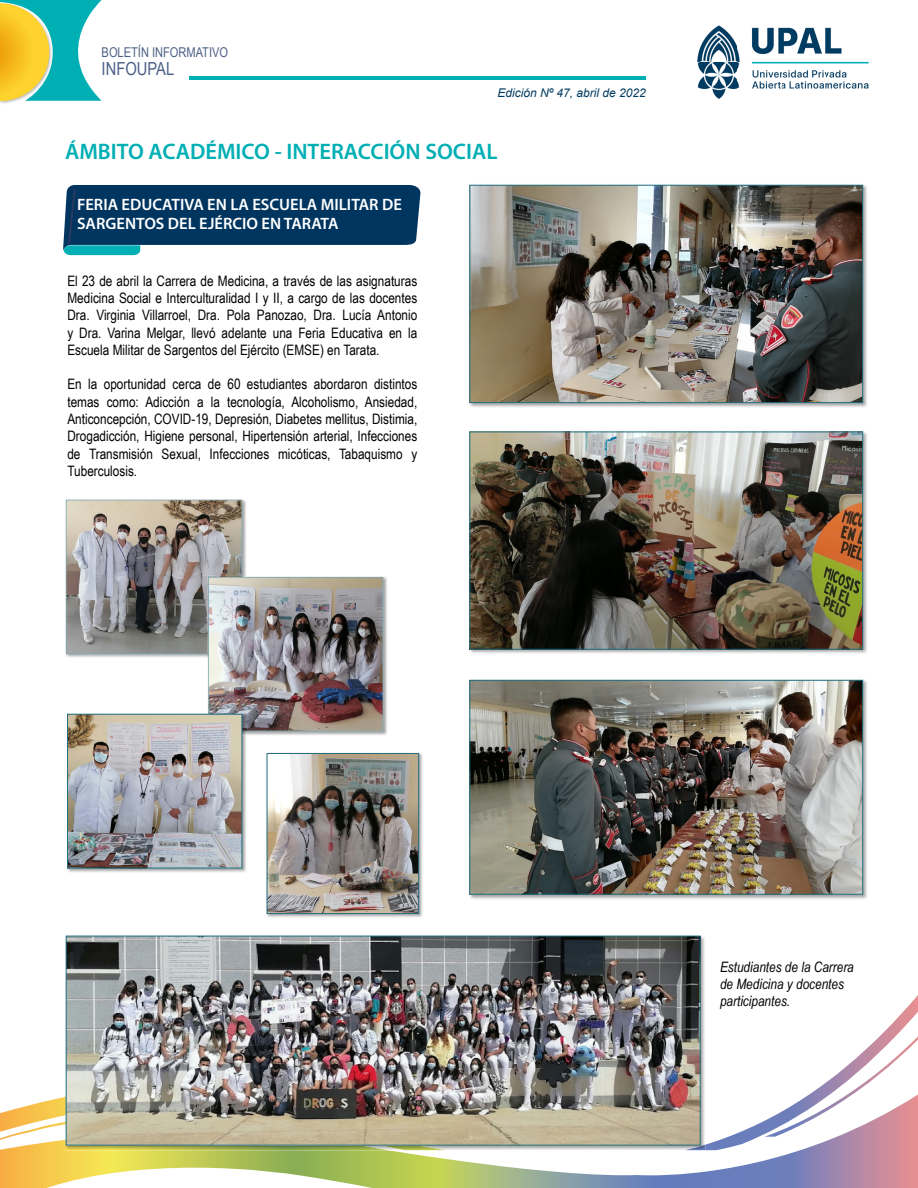
<style>
.page{position:relative;width:918px;height:1188px;background:#fff}
.page>*{position:absolute;margin:0;border:0;box-sizing:border-box;transform-origin:0 0}
.t1{font:600 22.5px "Myriad Pro";color:#00afb4}
.t2{font:18px "Arial Narrow";color:#4c6086}
.t3{font:600 16.5px/19.8px "Myriad Pro";color:#fff}
.t4{font:14.4px/17.2px "Arial Narrow";color:#000;text-align:justify}
.t5{font:italic 14.4px/17.2px "Arial Narrow";color:#000}
.t6{font:13.5px "Arial Narrow";color:#4c6086}
.t7{font:italic 12px "Arial";color:#003b61}
</style>
<div class="page">
<svg style="left:0;top:1150px;width:881px;height:38px"></svg>
<svg style="left:0;top:1035px;width:881px;height:115px"></svg>
<svg style="left:881px;top:995px;width:37px;height:193px"></svg>
<hr style="left:190px;top:76px;width:456px;height:4px;background:#00afb4">
<svg style="left:0;top:0;width:102px;height:103px"></svg>
<img style="left:697px;top:25px;width:172px;height:74px">
<svg style="left:63px;top:185px;width:357px;height:70px;background:#205276"></svg>
<img style="left:469px;top:184px;width:398px;height:223px">
<img style="left:471px;top:187px;width:390px;height:214px">
<div style="left:469px;top:185px;width:394px;height:218px;border:1px solid #226f80"></div>
<img style="left:469px;top:431px;width:398px;height:222px">
<img style="left:471px;top:434px;width:390px;height:214px">
<div style="left:469px;top:432px;width:394px;height:218px;border:1px solid #226f80"></div>
<img style="left:469px;top:679px;width:398px;height:220px">
<img style="left:471px;top:682px;width:390px;height:211px">
<div style="left:469px;top:680px;width:394px;height:215px;border:1px solid #226f80"></div>
<img style="left:247px;top:576px;width:140px;height:159px">
<img style="left:66px;top:500px;width:317px;height:231px">
<img style="left:65px;top:1113px;width:641px;height:37px">
<img style="left:68px;top:938px;width:631px;height:205px">
<div style="left:66px;top:936px;width:635px;height:209px;border:1px solid #226f80"></div>
<img style="left:66px;top:713px;width:180px;height:159px">
<img style="left:207px;top:713px;width:40px;height:23px">
<img style="left:208px;top:713px;width:39px;height:18px">
<img style="left:69px;top:716px;width:171px;height:150px">
<div style="left:67px;top:714px;width:175px;height:154px;border:1px solid #226f80"></div>
<img style="left:266px;top:753px;width:157px;height:164px">
<img style="left:269px;top:755px;width:148px;height:157px">
<div style="left:267px;top:753px;width:152px;height:161px;border:1px solid #226f80"></div>
<p class="t6" style="left:102px;top:42px;width:128px">BOLETÍN INFORMATIVO</p>
<p class="t2" style="left:102px;top:56px;width:74px">INFOUPAL</p>
<p class="t7" style="left:497px;top:85px;width:150px">Edición Nº 47, abril de 2022</p>
<h1 class="t1" style="left:65px;top:137px;width:434px">ÁMBITO ACADÉMICO - INTERACCIÓN SOCIAL</h1>
<p class="t3" style="left:77px;top:194px;width:326px">FERIA EDUCATIVA EN LA ESCUELA MILITAR DE<br>SARGENTOS DEL EJÉRCIO EN TARATA</p>
<p class="t4" style="left:67px;top:272px;width:351px">El 23 de abril la Carrera de Medicina, a través de las asignaturas Medicina Social e Interculturalidad I y II, a cargo de las docentes Dra. Virginia Villarroel, Dra. Pola Panozao, Dra. Lucía Antonio y Dra. Varina Melgar, llevó adelante una Feria Educativa en la Escuela Militar de Sargentos del Ejército (EMSE) en Tarata.</p>
<p class="t4" style="left:67px;top:375px;width:351px">En la oportunidad cerca de 60 estudiantes abordaron distintos temas como: Adicción a la tecnología, Alcoholismo, Ansiedad, Anticoncepción, COVID-19, Depresión, Diabetes mellitus, Distimia, Drogadicción, Higiene personal, Hipertensión arterial, Infecciones de Transmisión Sexual, Infecciones micóticas, Tabaquismo y Tuberculosis.</p>
<p class="t5" style="left:720px;top:958px;width:135px">Estudiantes de la Carrera de Medicina y docentes participantes.</p>
</div>
